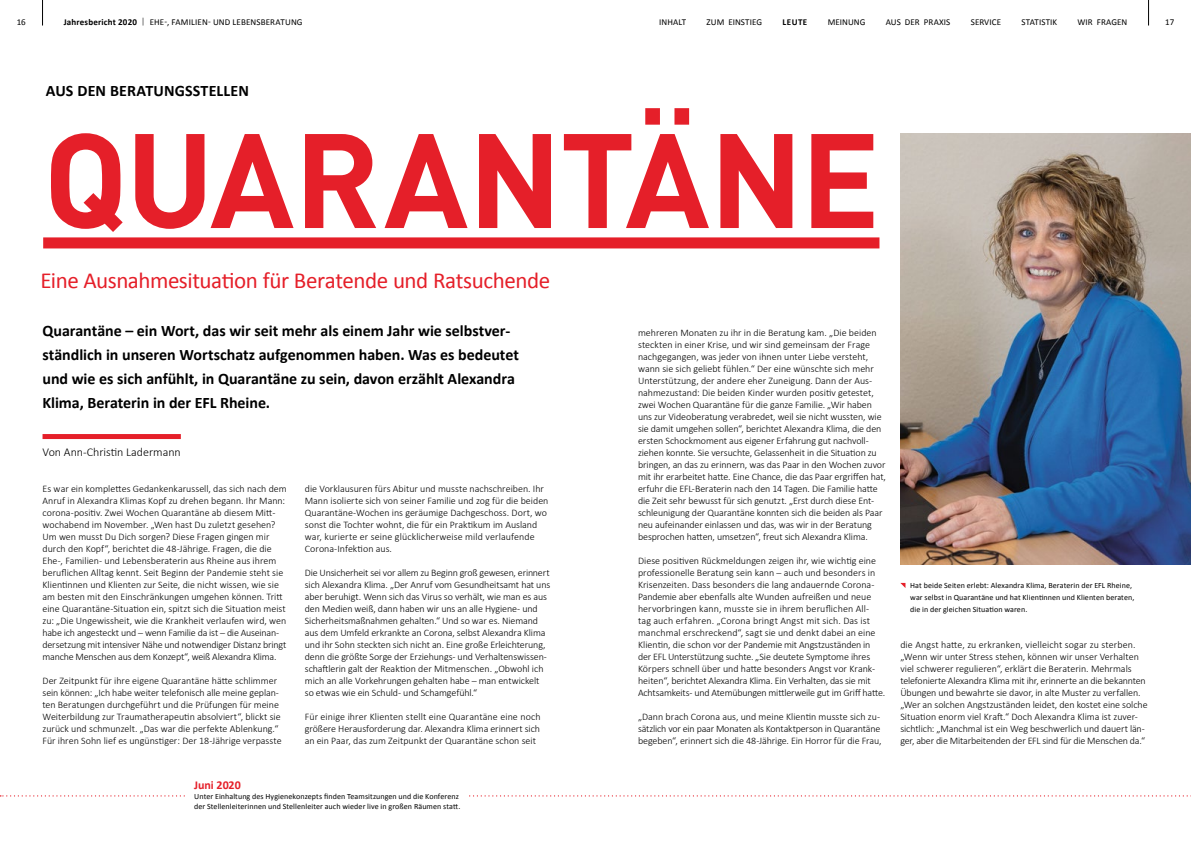
<style>
.page{position:relative;width:1191px;height:842px;background:#fff}
.page>*{position:absolute;margin:0;border:0;box-sizing:border-box;transform-origin:0 0}
.Absatzformat_2{font:700 132px "DIN";letter-spacing:-.015em;color:#e51f29}
.t1{font:23px "Calibri";letter-spacing:-.02em;color:#e51f29}
.t2{font:700 16px/24px "Calibri";letter-spacing:-.005em;color:#000}
.Absatzformat_9{font:300 12px "Calibri";color:#000}
.t3{font:700 12px "Calibri";letter-spacing:-.005em;color:#e51f29}
.t4{font:300 10px/12px "Calibri";letter-spacing:-.005em;color:#000}
.t5{font:9px "Calibri";letter-spacing:.005em;color:#000}
.t6{font:700 9px "Calibri";letter-spacing:.055em;color:#000}
.t7{font:8px/10px "Calibri";letter-spacing:.01em;color:#000}
.s1{font-weight:700}
.s2{font-weight:300}
</style>
<div class="page">
<div style="left:43px;top:237px;width:836px;height:11px;background:#e51f29"></div>
<svg style="left:0;top:795px;width:1191px;height:1px"></svg>
<div style="left:186px;top:774px;width:282px;height:41px;background:#fff"></div>
<div style="left:43px;top:434px;width:138px;height:5px;background:#e51f29"></div>
<img style="left:900px;top:133px;width:291px;height:431px">
<svg style="left:900px;top:583px;width:5px;height:5px"></svg>
<svg style="left:1148px;top:0;width:1px;height:26px"></svg>
<svg style="left:42px;top:0;width:1px;height:26px"></svg>
<p class="t5" style="left:17px;top:16px;width:11px">16</p>
<p class="t5" style="left:64px;top:16px;width:240px"><span class="s1">Jahresbericht 2020</span> <span class="s2">|</span> EHE-, FAMILIEN- UND LEBENSBERATUNG</p>
<p class="t5" style="left:659px;top:16px;width:28px">INHALT</p>
<p class="t5" style="left:706px;top:16px;width:57px">ZUM EINSTIEG</p>
<p class="t6" style="left:782px;top:16px;width:26px">LEUTE</p>
<p class="t5" style="left:828px;top:16px;width:39px">MEINUNG</p>
<p class="t5" style="left:885px;top:16px;width:66px">AUS DER PRAXIS</p>
<p class="t5" style="left:970px;top:16px;width:32px">SERVICE</p>
<p class="t5" style="left:1021px;top:16px;width:37px">STATISTIK</p>
<p class="t5" style="left:1077px;top:16px;width:51px">WIR FRAGEN</p>
<p class="t5" style="left:1165px;top:16px;width:11px">17</p>
<p class="t2" style="left:46px;top:78px;width:204px">AUS DEN BERATUNGSSTELLEN</p>
<p class="Absatzformat_2" style="left:43px;top:94px;width:838px">QUARANTÄNE</p>
<p class="t1" style="left:40px;top:266px;width:511px">Eine Ausnahmesituation für Beratende und Ratsuchende</p>
<p class="t2" style="left:43px;top:318px;width:478px">Quarantäne – ein Wort, das wir seit mehr als einem Jahr wie selbstver&shy;ständlich in unseren Wortschatz aufgenommen haben. Was es bedeutet und wie es sich anfühlt, in Quarantäne zu sein, davon erzählt Alexandra Klima, Beraterin in der EFL Rheine.</p>
<p class="Absatzformat_9" style="left:43px;top:445px;width:140px">Von Ann-Christin Ladermann</p>
<p class="t4" style="left:43px;top:482px;width:246px">Es war ein komplettes Gedankenkarussell, das sich nach dem Anruf in Alexandra Klimas Kopf zu drehen begann. Ihr Mann: corona-positiv. Zwei Wochen Quarantäne ab diesem Mitt&shy;wochabend im November. „Wen hast Du zuletzt gesehen?<br>Um wen musst Du Dich sorgen? Diese Fragen gingen mir durch den Kopf“, berichtet die 48-Jährige. Fragen, die die Ehe-, Familien- und Lebensberaterin aus Rheine aus ihrem beruflichen Alltag kennt. Seit Beginn der Pandemie steht sie Klientinnen und Klienten zur Seite, die nicht wissen, wie sie am besten mit den Einschränkungen umgehen können. Tritt eine Quarantäne-Situation ein, spitzt sich die Situation meist zu: „Die Ungewissheit, wie die Krankheit verlaufen wird, wen habe ich angesteckt und – wenn Familie da ist – die Auseinan&shy;dersetzung mit intensiver Nähe und notwendiger Distanz bringt manche Menschen aus dem Konzept“, weiß Alexandra Klima.</p>
<p class="t4" style="left:43px;top:674px;width:241px">Der Zeitpunkt für ihre eigene Quarantäne hätte schlimmer sein können: „Ich habe weiter telefonisch alle meine geplan&shy;ten Beratungen durchgeführt und die Prüfungen für meine Weiterbildung zur Traumatherapeutin absolviert“, blickt sie zurück und schmunzelt. „Das war die perfekte Ablenkung.“ Für ihren Sohn lief es ungünstiger: Der 18-Jährige verpasste</p>
<p class="t4" style="left:305px;top:482px;width:245px">die Vorklausuren fürs Abitur und musste nachschreiben. Ihr Mann isolierte sich von seiner Familie und zog für die beiden Quarantäne-Wochen ins geräumige Dachgeschoss. Dort, wo sonst die Tochter wohnt, die für ein Praktikum im Ausland war, kurierte er seine glücklicherweise mild verlaufende Corona-Infektion aus.</p>
<p class="t4" style="left:305px;top:566px;width:247px">Die Unsicherheit sei vor allem zu Beginn groß gewesen, erinnert sich Alexandra Klima. „Der Anruf vom Gesundheitsamt hat uns aber beruhigt. Wenn sich das Virus so verhält, wie man es aus den Medien weiß, dann haben wir uns an alle Hygiene- und Sicherheitsmaßnahmen gehalten.“ Und so war es. Niemand aus dem Umfeld erkrankte an Corona, selbst Alexandra Klima und ihr Sohn steckten sich nicht an. Eine große Erleichterung, denn die größte Sorge der Erziehungs- und Verhaltenswissen&shy;schaftlerin galt der Reaktion der Mitmenschen. „Obwohl ich mich an alle Vorkehrungen gehalten habe – man entwickelt</p>
<p class="t4" style="left:305px;top:686px;width:174px">so etwas wie ein Schuld- und Schamgefühl.“</p>
<p class="t4" style="left:305px;top:710px;width:237px;text-align:justify">Für einige ihrer Klienten stellt eine Quarantäne eine noch größere Herausforderung dar. Alexandra Klima erinnert sich an ein Paar, das zum Zeitpunkt der Quarantäne schon seit</p>
<p class="t3" style="left:194px;top:778px;width:48px">Juni 2020</p>
<p class="t7" style="left:194px;top:791px;width:268px">Unter Einhaltung des Hygienekonzepts finden Teamsitzungen und die Konferenz der Stellenleiterinnen und Stellenleiter auch wieder live in großen Räumen statt.</p>
<p class="t4" style="left:638px;top:326px;width:249px">mehreren Monaten zu ihr in die Beratung kam. „Die beiden steckten in einer Krise, und wir sind gemeinsam der Frage nachgegangen, was jeder von ihnen unter Liebe versteht, wann sie sich geliebt fühlen.“ Der eine wünschte sich mehr Unterstützung, der andere eher Zuneigung. Dann der Aus&shy;nahmezustand: Die beiden Kinder wurden positiv getestet, zwei Wochen Quarantäne für die ganze Familie. „Wir haben uns zur Videoberatung verabredet, weil sie nicht wussten, wie sie damit umgehen sollen“, berichtet Alexandra Klima, die den ersten Schockmoment aus eigener Erfahrung gut nachvoll&shy;ziehen konnte. Sie versuchte, Gelassenheit in die Situation zu bringen, an das zu erinnern, was das Paar in den Wochen zuvor mit ihr erarbeitet hatte. Eine Chance, die das Paar ergriffen hat, erfuhr die EFL-Beraterin nach den 14 Tagen. Die Familie hatte die Zeit sehr bewusst für sich genutzt. „Erst durch diese Ent&shy;schleunigung der Quarantäne konnten sich die beiden als Paar neu aufeinander einlassen und das, was wir in der Beratung besprochen hatten, umsetzen“, freut sich Alexandra Klima.</p>
<p class="t4" style="left:638px;top:554px;width:249px">Diese positiven Rückmeldungen zeigen ihr, wie wichtig eine professionelle Beratung sein kann – auch und besonders in Krisenzeiten. Dass besonders die lang andauernde Corona-Pandemie aber ebenfalls alte Wunden aufreißen und neue hervorbringen kann, musste sie in ihrem beruflichen All-<br>tag auch erfahren. „Corona bringt Angst mit sich. Das ist manchmal erschreckend“, sagt sie und denkt dabei an eine Klientin, die schon vor der Pandemie mit Angstzuständen in der EFL Unterstützung suchte. „Sie deutete Symptome ihres Körpers schnell über und hatte besonders Angst vor Krank&shy;heiten“, berichtet Alexandra Klima. Ein Verhalten, das sie mit Achtsamkeits- und Atemübungen mittlerweile gut im Griff hatte.</p>
<p class="t4" style="left:638px;top:710px;width:245px">„Dann brach Corona aus, und meine Klientin musste sich zu&shy;sätzlich vor ein paar Monaten als Kontaktperson in Quarantäne begeben“, erinnert sich die 48-Jährige. Ein Horror für die Frau,</p>
<p class="t7" style="left:910px;top:580px;width:223px">Hat beide Seiten erlebt: Alexandra Klima, Beraterin der EFL Rheine,</p>
<p class="t7" style="left:910px;top:592px;width:226px">war selbst in Quarantäne und hat Klientinnen und Klienten beraten,</p>
<p class="t7" style="left:910px;top:604px;width:119px">die in der gleichen Situation waren.</p>
<p class="t4" style="left:900px;top:638px;width:249px">die Angst hatte, zu erkranken, vielleicht sogar zu sterben. „Wenn wir unter Stress stehen, können wir unser Verhalten viel schwerer regulieren“, erklärt die Beraterin. Mehrmals telefonierte Alexandra Klima mit ihr, erinnerte an die bekannten Übungen und bewahrte sie davor, in alte Muster zu verfallen. „Wer an solchen Angstzuständen leidet, den kostet eine solche Situation enorm viel Kraft.“ Doch Alexandra Klima ist zuver&shy;sichtlich: „Manchmal ist ein Weg beschwerlich und dauert län&shy;ger, aber die Mitarbeitenden der EFL sind für die Menschen da.“</p>
</div>
